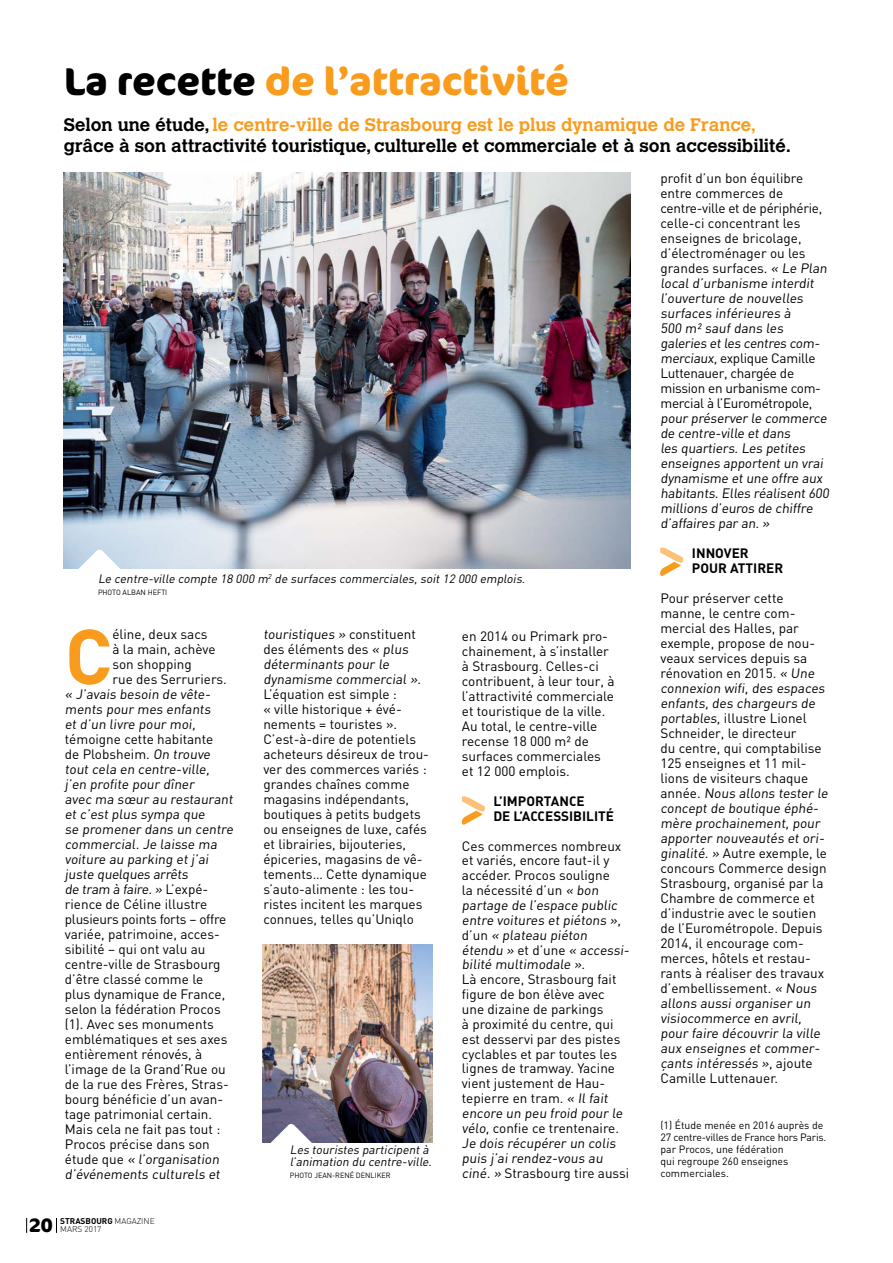
<style>
.page{position:relative;width:893px;height:1263px;background:#fff}
.page>*{position:absolute;margin:0;border:0;box-sizing:border-box;transform-origin:0 0}
.t1{font:700 76.65px "DIN";color:#f99b1c}
.t2{font:700 38.7px "Cocon OT";color:#f99b1c}
.t3{font:700 19.35px "Cocon OT";color:#000}
.t4{font:700 18px/21px "Calvert";color:#000}
.t5{font:13.5px/15px "DIN";color:#000}
.t6{font:13.5px/15px "DIN";letter-spacing:-.02em;color:#000}
.t7{font:13.5px/15px "DIN Bold Alternate";color:#000}
.t8{font:italic 12px/12px "DIN";color:#000}
.t9{font:10.5px/12px "DIN";color:#000}
.t10{font:300 8.25px/7.8px "DIN";color:#000}
.t11{font:7.5px "DIN";color:#000}
.s1{color:#000}
.s2{color:#f99b1c}
.s3{font-weight:700}
</style>
<div class="page">
<svg style="left:26px;top:1218px;width:1px;height:15px"></svg>
<svg style="left:56px;top:1218px;width:1px;height:15px"></svg>
<img style="left:64px;top:172px;width:566px;height:397px">
<img style="left:263px;top:944px;width:169px;height:199px">
<svg style="left:72px;top:548px;width:54px;height:21px"></svg>
<svg style="left:263px;top:1122px;width:55px;height:21px"></svg>
<svg style="left:462px;top:796px;width:23px;height:29px"></svg>
<svg style="left:660px;top:547px;width:23px;height:29px"></svg>
<h2 class="t2" style="left:64px;top:59px;width:507px"><span class="s1">La recette</span> de l’attractivité</h2>
<h3 class="t4" style="left:64px;top:113px;width:729px">Selon une étude, <span class="s2">le centre-ville de Strasbourg est le plus dynamique de France, </span>grâce à son attractivité touristique, culturelle et commerciale et à son accessibilité.</h3>
<p class="t8" style="left:98px;top:572px;width:431px">Le centre-ville compte 18 000 m<sup>2</sup> de surfaces commerciales,soit12 000 emplois.</p>
<p class="t11" style="left:98px;top:587px;width:6px">photo</p>
<p class="t11" style="left:123px;top:587px;width:6px">alban</p>
<p class="t11" style="left:148px;top:587px;width:5px">hefti</p>
<h1 class="t1" style="left:65px;top:606px;width:42px">C</h1>
<p class="t5" style="left:112px;top:627px;width:97px">éline, deux sacs</p>
<p class="t5" style="left:112px;top:642px;width:105px">à la main, achève</p>
<p class="t5" style="left:112px;top:657px;width:81px">son shopping</p>
<p class="t5" style="left:112px;top:672px;width:116px">rue des Serruriers.</p>
<p class="t5" style="left:65px;top:687px;width:149px">« J’avais besoin de vête-</p>
<p class="t5" style="left:65px;top:702px;width:149px">ments pour mes enfants</p>
<p class="t5" style="left:65px;top:717px;width:134px">et d’un livre pour moi,</p>
<p class="t5" style="left:65px;top:732px;width:150px">témoigne cette habitante</p>
<p class="t5" style="left:65px;top:747px;width:149px">de Plobsheim. On trouve</p>
<p class="t5" style="left:65px;top:762px;width:148px">tout cela en centre-ville,</p>
<p class="t5" style="left:65px;top:777px;width:133px">j’en profite pour dîner</p>
<p class="t5" style="left:65px;top:792px;width:172px">avec ma sœur au restaurant</p>
<p class="t5" style="left:65px;top:807px;width:144px">et c’est plus sympa que</p>
<p class="t5" style="left:65px;top:822px;width:172px">se promener dans un centre</p>
<p class="t5" style="left:65px;top:837px;width:156px">commercial. Je laisse ma</p>
<p class="t5" style="left:65px;top:852px;width:147px">voiture au parking et j’ai</p>
<p class="t5" style="left:65px;top:867px;width:127px">j uste quelques arrêts</p>
<p class="t5" style="left:65px;top:882px;width:145px">de tram à faire. » L’ ex p é -</p>
<p class="t5" style="left:65px;top:897px;width:144px">rience de Céline illustre</p>
<p class="t6" style="left:65px;top:912px;width:163px">plusieurs points forts – offre</p>
<p class="t5" style="left:65px;top:927px;width:157px">variée, patrimoine, acces-</p>
<p class="t5" style="left:65px;top:942px;width:142px">sibilité – qui ont valu au</p>
<p class="t5" style="left:65px;top:957px;width:157px">centre-ville de Strasbourg</p>
<p class="t5" style="left:65px;top:972px;width:140px">d’être classé comme le</p>
<p class="t5" style="left:65px;top:987px;width:162px">plus dynamique de France,</p>
<p class="t5" style="left:65px;top:1002px;width:157px">selon la fédération Procos</p>
<p class="t5" style="left:65px;top:1017px;width:151px">(1). Avec ses monuments</p>
<p class="t5" style="left:65px;top:1032px;width:164px">emblématiques et ses axes</p>
<p class="t5" style="left:65px;top:1047px;width:139px">entièrement rénovés, à</p>
<p class="t5" style="left:65px;top:1062px;width:162px">l’image de la Grand’Rue ou</p>
<p class="t5" style="left:65px;top:1077px;width:166px">de la rue des Frères, Stras-</p>
<p class="t5" style="left:65px;top:1092px;width:160px">bourg bénéficie d’un avan-</p>
<p class="t5" style="left:65px;top:1107px;width:149px">tage patrimonial certain.</p>
<p class="t5" style="left:65px;top:1122px;width:157px">Mais cela ne fait pas tout :</p>
<p class="t5" style="left:65px;top:1137px;width:147px">Procos précise dans son</p>
<p class="t5" style="left:65px;top:1152px;width:158px">étude que « l’organisation</p>
<p class="t5" style="left:65px;top:1167px;width:159px">d’événements culturels et</p>
<h3 class="t3" style="left:29px;top:1214px;width:25px">20</h3>
<p class="t10" style="left:60px;top:1217px;width:96px"><span class="s3">STRASBOURG</span> MAGAZINE<br>MARS 2017</p>
<p class="t5" style="left:263px;top:627px;width:167px">touristiques » constituent des éléments des « plus déterminants pour le dynamisme commercial ».<br>L’équation est simple :<br>« ville historique + évé&shy;nements = touristes ».<br>C’est-à-dire de potentiels acheteurs désireux de trou&shy;ver des commerces variés : grandes chaînes comme magasins indépendants, boutiques à petits budgets ou enseignes de luxe, cafés et librairies, bijouteries, épiceries, magasins de vê&shy;tements… Cette dynamique s’auto-alimente : les tou&shy;ristes incitent les marques connues, telles qu’Uniqlo</p>
<p class="t5" style="left:462px;top:628px;width:154px">en 2014 ou Primark pro&shy;chainement, à s’installer à Strasbourg. Celles-ci contribuent, à leur tour, à l’attractivité commerciale et touristique de la ville.<br>Au total, le centre-ville recense 18 000 m² de surfaces commerciales et 12 000 emplois.</p>
<p class="t7" style="left:493px;top:793px;width:122px">L’IM PORTANCE<br>DE L’ACCESSIBILITÉ</p>
<p class="t5" style="left:462px;top:838px;width:171px">Ces commerces nombreux et variés, encore faut-il y accéder. Procos souligne<br>la nécessité d’un « bon partage de l’espace public entre voitures et piétons », d’un « plateau piéton étendu » et d’une « accessi&shy;bilité multimodale ».<br>Là encore, Strasbourg fait figure de bon élève avec<br>une dizaine de parkings<br>à proximité du centre, qui est desservi par des pistes cyclables et par toutes les lignes de tramway. Yacine vient justement de Hau&shy;tepierre en tram. « Il fait encore un peu froid pour le vélo, confie ce trentenaire.<br>Je dois récupérer un colis puis j’ai rendez-vous au ciné. »Strasbourg tire aussi</p>
<p class="t8" style="left:290px;top:1143px;width:146px">Les touristes participentà l’animation du centre-ville.</p>
<p class="t11" style="left:290px;top:1170px;width:6px">photo</p>
<p class="t11" style="left:314px;top:1170px;width:6px">jean</p>
<p class="t11" style="left:332px;top:1170px;width:9px">-ren</p>
<p class="t11" style="left:350px;top:1170px;width:12px">é denliker</p>
<p class="t6" style="left:660px;top:171px;width:172px">profit d’un bon équilibre entre commerces de centre-ville et de périphérie, celle-ci concentrant les enseignes de bricolage, d’électroménager ou les grandes surfaces. « Le Plan local d’urbanisme interdit l’ouverture de nouvelles surfaces inférieures à<br>500 m² sauf dans les galeries et les centres com&shy;merciaux, explique Camille<br>Luttenauer, chargée de mission en urbanisme com&shy;mercial à l’Eurométropole, pour préserver le commerce de centre-ville et dans<br>les quartiers. Les petites enseignes apportent un vrai dynamisme et une offre aux habitants. Elles réalisent 600 millions d’euros de chiffre d’affaires par an. »</p>
<p class="t7" style="left:692px;top:545px;width:93px">INNOVER<br>POUR ATTIRER</p>
<p class="t5" style="left:660px;top:591px;width:171px">Pour préserver cette manne, le centre com&shy;mercial des Halles, par exemple, propose de nou&shy;veaux services depuis sa rénovation en 2015. « Une connexion wifi, des espaces enfants, des chargeurs de portables, illustre Lionel<br>Schneider, le directeur<br>du centre, qui comptabilise<br>125 enseignes et 11 mil&shy;lions de visiteurs chaque année. Nous allons tester le concept de boutique éphé&shy;mère prochainement, pour apporter nouveautés et ori&shy;ginalité. » Autre exemple, le concours Commerce design<br>Strasbourg, organisé par la<br>Chambre de commerce et d’industrie avec le soutien de l’Eurométropole. Depuis<br>2014, il encourage com&shy;merces, hôtels et restau&shy;rants à réaliser des travaux d’embellissement. « Nous allons aussi organiser un visiocommerce en avril, pour faire découvrir la ville aux enseignes et commer&shy;çants intéressés », ajoute<br>Camille Luttenauer.</p>
<p class="t9" style="left:660px;top:1119px;width:167px">(1) Étude menée en 2016 auprès de<br>27 centre-villes de France hors Paris. par Procos, une fédération<br>qui regroupe 260 enseignes commerciales.</p>
</div>
